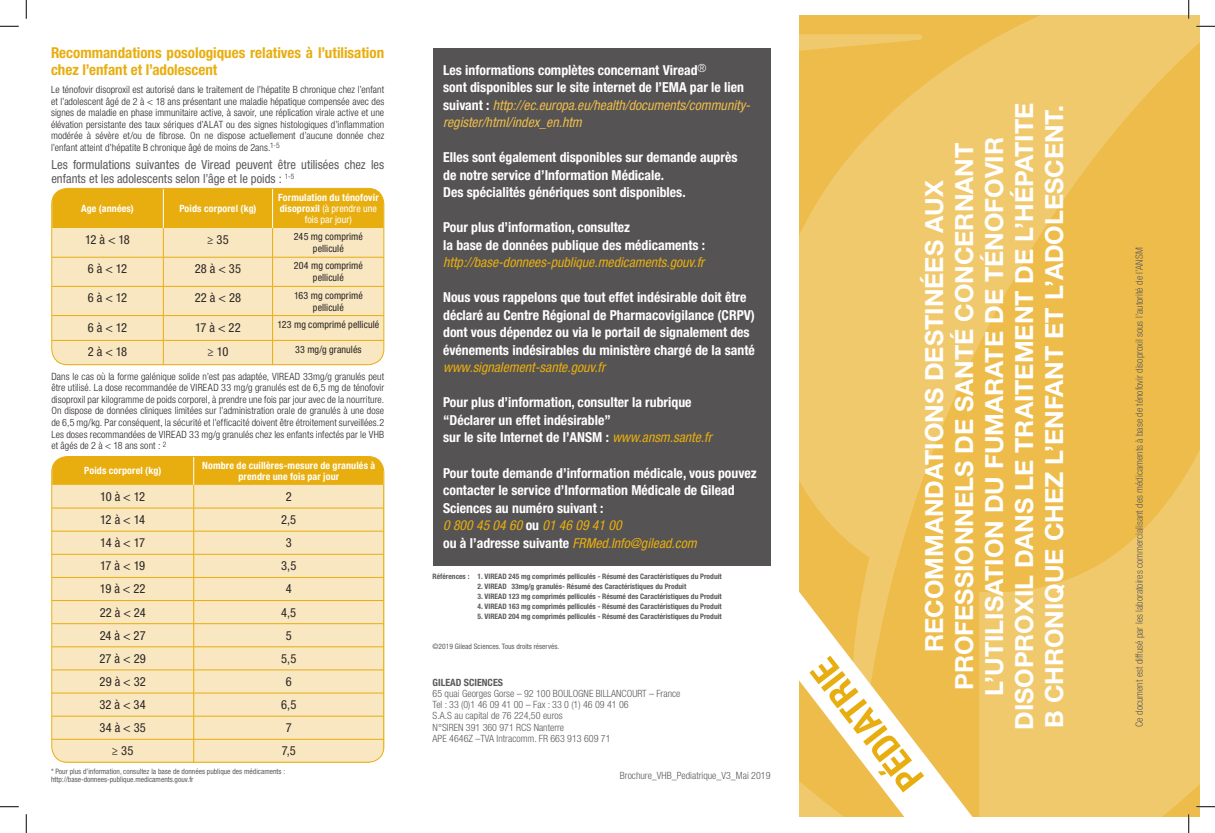
<style>
.page{position:relative;width:1215px;height:833px;background:#fff}
.page>*{position:absolute;margin:0;border:0;box-sizing:border-box;transform-origin:0 0}
.t1{font:700 condensed 37.5px "Helvetica Neue LT Std";color:#e8ae0f}
.t2{font:700 25px/30px "Helvetica Neue LT Std";color:#fff;text-align:center}
.t3{font:700 condensed 15px/16.2px "Helvetica Neue LT Std";color:#e8ae0f}
.t4{font:700 condensed 13.75px/17.5px "Helvetica Neue LT Std";color:#fff}
.t5{font:italic condensed 13.75px "Helvetica Neue LT Std";color:#e8ae0f}
.t6{font:condensed 12.5px "Helvetica Neue LT Std";letter-spacing:-.02em;color:#2a2525}
.t7{font:condensed 12.5px/13.8px "Helvetica Neue LT Std";color:#5a5a5d}
.t8{font:300 condensed 10px/11.5px "Helvetica Neue LT Std";letter-spacing:.01em;color:#2a2525;text-align:justify}
.t9{font:300 condensed 10px/11.2px "Helvetica Neue LT Std";color:#5a5a5d}
.t10{font:700 condensed 10px/11.2px "Helvetica Neue LT Std";letter-spacing:.015em;color:#fff;text-align:center}
.t11{font:condensed 10px/12px "Helvetica Neue LT Std";letter-spacing:.005em;color:#2a2525;text-align:center}
.t12{font:700 condensed 10px "Helvetica Neue LT Std";color:#5a5a5d}
.t13{font:700 condensed 7.5px "Helvetica Neue LT Std";color:#5a5a5d}
.t14{font:condensed 7.5px/8.8px "Helvetica Neue LT Std";color:#5a5a5d}
.s1{font-weight:400}
.s2{font-weight:400;font-style:italic;color:#eebc4a}
.s3{font-weight:400;font-style:italic;color:#e8ae0f}
</style>
<div class="page">
<svg style="left:799px;top:16px;width:400px;height:15px;background:#efc159"></svg>
<svg style="left:799px;top:31px;width:400px;height:785px;background:#efc35e"></svg>
<svg style="left:799px;top:590px;width:174px;height:226px"></svg>
<svg style="left:52px;top:188px;width:332px;height:176px;background:#f4d995"></svg>
<hr style="left:52px;top:365px;width:111px;height:1px;background:#e8ae0f">
<hr style="left:163px;top:365px;width:110px;height:1px;background:#e8ae0f">
<hr style="left:273px;top:365px;width:111px;height:1px;background:#e8ae0f">
<div style="left:51px;top:188px;width:333px;height:177px;border:1px solid #e8ae0f;border-radius:16px"></div>
<svg style="left:52px;top:456px;width:332px;height:305px;background:#f5dfaa"></svg>
<hr style="left:52px;top:761px;width:142px;height:1px;background:#e8ae0f">
<hr style="left:194px;top:761px;width:190px;height:1px;background:#e8ae0f">
<div style="left:51px;top:456px;width:333px;height:306px;border:1px solid #e8ae0f;border-radius:16px"></div>
<div style="left:433px;top:48px;width:337px;height:517px;background:#555354"></div>
<svg style="left:0;top:25px;width:19px;height:2px"></svg>
<svg style="left:1196px;top:25px;width:19px;height:2px"></svg>
<svg style="left:0;top:806px;width:19px;height:1px"></svg>
<svg style="left:1196px;top:805px;width:19px;height:2px"></svg>
<svg style="left:25px;top:0;width:2px;height:19px"></svg>
<svg style="left:25px;top:814px;width:2px;height:18px"></svg>
<svg style="left:1188px;top:0;width:1px;height:19px"></svg>
<svg style="left:1188px;top:813px;width:1px;height:19px"></svg>
<h3 class="t3" style="left:51px;top:45px;width:335px">Recommandations posologiques relatives à l’utilisation chez l’enfant et l’adolescent</h3>
<p class="t8" style="left:51px;top:84px;width:335px">Le ténofovir disoproxil est autorisé dans le traitement de l’hépatite B chronique chez l’enfant et l’adolescent âgé de 2 à &lt; 18 ans présentant une maladie hépatique compensée avec des signes de maladie en phase immunitaire active, à savoir, une réplication virale active et une élévation persistante des taux sériques d’ALAT ou des signes histologiques d’inflammation modérée à sévère et/ou de fibrose. On ne dispose actuellement d’aucune donnée chez l’enfant atteint d’hépatite B chronique âgé de moins de 2ans.<sup>1-5</sup></p>
<p class="t7" style="left:51px;top:158px;width:334px">Les formulations suivantes de Viread peuvent être utilisées chez les enfants et les adolescents selon l’âge et le poids : <sup>1-5</sup></p>
<p class="t10" style="left:81px;top:202px;width:54px">Age (années)</p>
<p class="t10" style="left:179px;top:202px;width:79px">Poids corporel (kg)</p>
<p class="t10" style="left:278px;top:191px;width:102px">Formulation du ténofovir disoproxil <span class="s1">(à prendre une fois par jour)</span></p>
<p class="t6" style="left:85px;top:232px;width:46px">12 à &lt; 18</p>
<p class="t6" style="left:207px;top:232px;width:23px">≥ 35</p>
<p class="t11" style="left:294px;top:230px;width:70px">245 mg comprimé pelliculé</p>
<p class="t6" style="left:88px;top:261px;width:41px">6 à &lt; 12</p>
<p class="t6" style="left:195px;top:261px;width:48px">28 à &lt; 35</p>
<p class="t11" style="left:294px;top:259px;width:71px">204 mg comprimé pelliculé</p>
<p class="t6" style="left:88px;top:290px;width:41px">6 à &lt; 12</p>
<p class="t6" style="left:195px;top:290px;width:48px">22 à &lt; 28</p>
<p class="t11" style="left:294px;top:289px;width:70px">163 mg comprimé pelliculé</p>
<p class="t6" style="left:88px;top:320px;width:41px">6 à &lt; 12</p>
<p class="t6" style="left:195px;top:320px;width:47px">17 à &lt; 22</p>
<p class="t11" style="left:278px;top:318px;width:103px">123 mg comprimé pelliculé</p>
<p class="t6" style="left:88px;top:344px;width:41px">2 à &lt; 18</p>
<p class="t6" style="left:208px;top:344px;width:22px">≥ 10</p>
<p class="t11" style="left:295px;top:343px;width:68px">33 mg/g granulés</p>
<p class="t8" style="left:51px;top:370px;width:334px">Dans le cas où la forme galénique solide n’est pas adaptée, VIREAD 33mg/g granulés peut être utilisé. La dose recommandée de VIREAD 33 mg/g granulés est de 6,5 mg de ténofovir disoproxil par kilogramme de poids corporel, à prendre une fois par jour avec de la nourriture.<br>On dispose de données cliniques limitées sur l’administration orale de granulés à une dose de 6,5 mg/kg. Par conséquent, la sécurité et l’efficacité doivent être étroitement surveillées.2<br>Les doses recommandées de VIREAD 33 mg/g granulés chez les enfants infectés par le VHB et âgés de 2 à &lt; 18 ans sont : <sup>2</sup></p>
<p class="t10" style="left:84px;top:464px;width:79px">Poids corporel (kg)</p>
<p class="t10" style="left:202px;top:459px;width:175px">Nombre de cuillères-mesure de granulés à prendre une fois par jour</p>
<p class="t6" style="left:100px;top:489px;width:46px">10 à &lt; 12</p>
<p class="t6" style="left:286px;top:489px;width:8px">2</p>
<p class="t6" style="left:100px;top:512px;width:46px">12 à &lt; 14</p>
<p class="t6" style="left:281px;top:512px;width:17px">2,5</p>
<p class="t6" style="left:100px;top:535px;width:46px">14 à &lt; 17</p>
<p class="t6" style="left:286px;top:535px;width:8px">3</p>
<p class="t6" style="left:100px;top:558px;width:46px">17 à &lt; 19</p>
<p class="t6" style="left:281px;top:558px;width:17px">3,5</p>
<p class="t6" style="left:100px;top:581px;width:47px">19 à &lt; 22</p>
<p class="t6" style="left:286px;top:581px;width:8px">4</p>
<p class="t6" style="left:100px;top:604px;width:47px">22 à &lt; 24</p>
<p class="t6" style="left:281px;top:604px;width:16px">4,5</p>
<p class="t6" style="left:100px;top:627px;width:47px">24 à &lt; 27</p>
<p class="t6" style="left:286px;top:627px;width:8px">5</p>
<p class="t6" style="left:100px;top:650px;width:48px">27 à &lt; 29</p>
<p class="t6" style="left:281px;top:650px;width:17px">5,5</p>
<p class="t6" style="left:100px;top:674px;width:48px">29 à &lt; 32</p>
<p class="t6" style="left:286px;top:674px;width:8px">6</p>
<p class="t6" style="left:100px;top:697px;width:48px">32 à &lt; 34</p>
<p class="t6" style="left:281px;top:697px;width:17px">6,5</p>
<p class="t6" style="left:99px;top:720px;width:48px">34 à &lt; 35</p>
<p class="t6" style="left:286px;top:720px;width:8px">7</p>
<p class="t6" style="left:112px;top:743px;width:23px">≥ 35</p>
<p class="t6" style="left:282px;top:743px;width:15px">7,5</p>
<p class="t14" style="left:51px;top:766px;width:236px">* Pour plus d’information, consultez la base de données publique des médicaments : http://base-donnees-publique.medicaments.gouv.fr</p>
<h3 class="t4" style="left:443px;top:61px;width:309px">Les informations complètes concernant Viread<sup>®<br></sup>sont disponibles sur le site internet de l’EMA par le lien suivant : <span class="s2">http://ec.europa.eu/health/documents/community&shy;register/html/index_en.htm</span></h3>
<h3 class="t4" style="left:443px;top:148px;width:296px">Elles sont également disponibles sur demande auprès de notre service d’Information Médicale.<br>Des spécialités génériques sont disponibles.</h3>
<h3 class="t4" style="left:443px;top:218px;width:264px">Pour plus d’information, consultez<br>la base de données publique des médicaments :</h3>
<h3 class="t5" style="left:443px;top:254px;width:263px">http://base-donnees-publique.medicaments.gouv.fr</h3>
<h3 class="t4" style="left:443px;top:288px;width:313px">Nous vous rappelons que tout effet indésirable doit être déclaré au Centre Régional de Pharmacovigilance (CRPV) dont vous dépendez ou via le portail de signalement des événements indésirables du ministère chargé de la santé</h3>
<h3 class="t5" style="left:443px;top:359px;width:164px">www.signalement-sante.gouv.fr</h3>
<h3 class="t4" style="left:443px;top:393px;width:270px">Pour plus d’information, consulter la rubrique “Déclarer un effet indésirable”<br>sur le site Internet de l’ANSM : <span class="s3">www.ansm.sante.fr</span></h3>
<h3 class="t4" style="left:443px;top:463px;width:315px">Pour toute demande d’information médicale, vous pouvez contacter le service d’Information Médicale de Gilead Sciences au numéro suivant :<br><span class="s3">0 800 45 04 60</span> ou <span class="s3">01 46 09 41 00<br></span>ou à l’adresse suivante <span class="s3">FRMed.Info@gilead.com</span></h3>
<p class="t13" style="left:433px;top:571px;width:291px">Références : 1. VIREAD 245 mg comprimés pelliculés - Résumé des Caractéristiques du Produit</p>
<p class="t13" style="left:478px;top:581px;width:210px">2. VIREAD 33mg/g granulés- Résumé des Caractéristiques du Produit</p>
<p class="t13" style="left:478px;top:591px;width:246px">3. VIREAD 123 mg comprimés pelliculés - Résumé des Caractéristiques du Produit</p>
<p class="t13" style="left:478px;top:601px;width:246px">4. VIREAD 163 mg comprimés pelliculés - Résumé des Caractéristiques du Produit</p>
<p class="t13" style="left:478px;top:611px;width:246px">5. VIREAD 204 mg comprimés pelliculés - Résumé des Caractéristiques du Produit</p>
<p class="t14" style="left:433px;top:641px;width:128px">©2019 Gilead Sciences. Tous droits réservés.</p>
<p class="t12" style="left:433px;top:675px;width:72px">GILEAD SCIENCES</p>
<p class="t9" style="left:433px;top:687px;width:249px">65 quai Georges Gorse – 92 100 BOULOGNE BILLANCOURT – France Tel : 33 (0)1 46 09 41 00 – Fax : 33 0 (1) 46 09 41 06<br>S.A.S au capital de 76 224,50 euros<br>N°SIREN 391 360 971 RCS Nanterre<br>APE 4646Z –TVA Intracomm. FR 663 913 609 71</p>
<p class="t9" style="left:620px;top:768px;width:152px">Brochure_VHB_Pediatrique_V3_Mai 2019</p>
<h2 class="t2" style="left:918px;top:729px;width:628px;rotate:-90deg">RECOMMANDATIONS DESTINÉES AUX PROFESSIONNELS DE SANTÉ CONCERNANT L’UTILISATION DU FUMARATE DE TÉNOFOVIR DISOPROXIL DANS LE TRAITEMENT DE L’HÉPATITE B CHRONIQUE CHEZ L’ENFANT ET L’ADOLESCENT.</h2>
<h1 class="t1" style="left:897px;top:799px;width:157px;rotate:-128deg">PÉDIATRIE</h1>
<p class="t9" style="left:1133px;top:726px;width:480px;rotate:-90deg">Ce document est diffusé par les laboratoires commercialisant des médicaments à base de ténofovir disoproxil sous l’autorité de l’ANSM</p>
</div>
